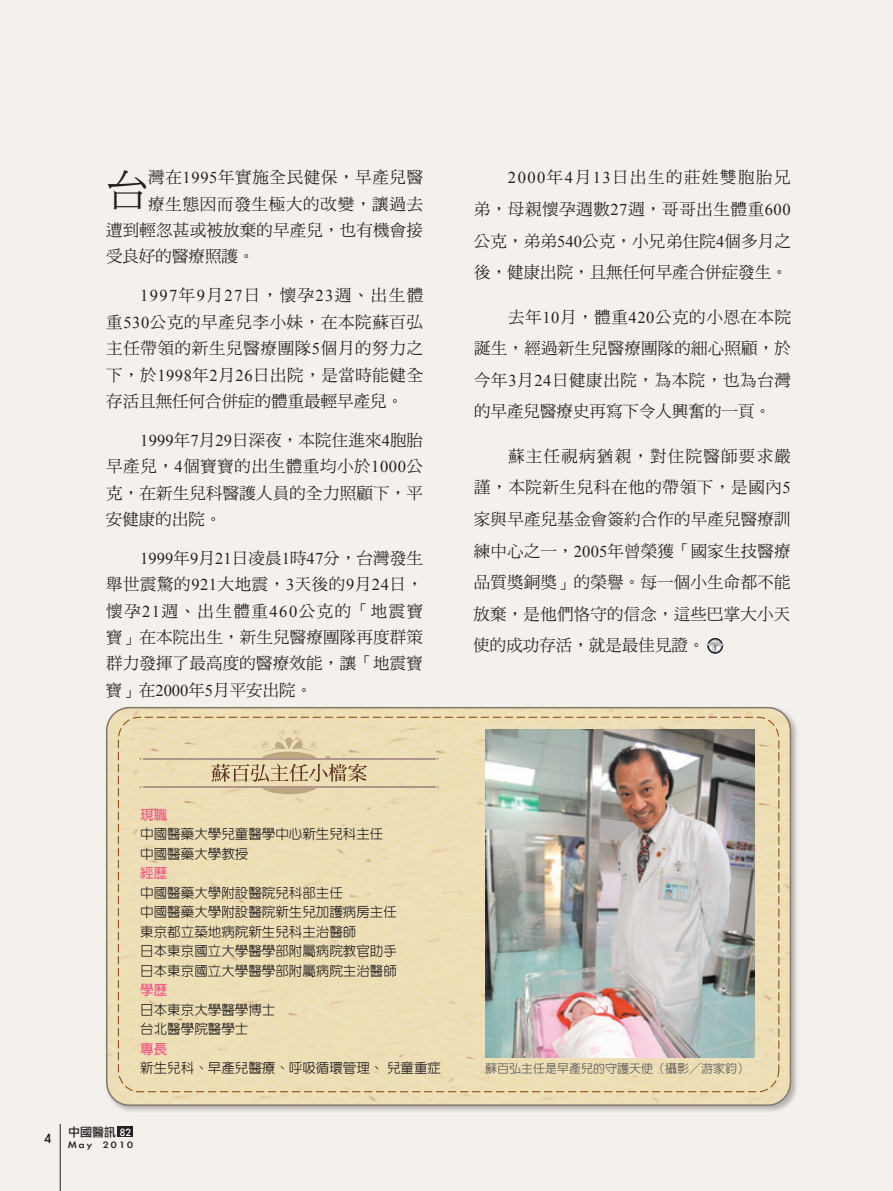
<style>
.page{position:relative;width:893px;height:1191px;background:#f4f0ec}
.page>*{position:absolute;margin:0;border:0;box-sizing:border-box;transform-origin:0 0}
.t1{font:42px "DF Ming Std W5";color:#231f20}
.t2{font:16.5px/26.4px "DF Ming Std W5";letter-spacing:.01em;color:#231f20;text-align:justify}
.t3{font:16.5px "DF Ming Std W5";letter-spacing:.04em;color:#231f20}
.t4{font:16.5px "DF Ming Std W5";letter-spacing:.045em;color:#231f20}
.t5{font:15px "Li Gothic Med";color:#231f20}
.t6{font:500 13.5px/19.5px "New Gothic";color:#231f20}
.t7{font:700 13.5px "Lin Gothic";color:#f05683}
.t8{font:500 12px "New Gothic";color:#57585a}
.t9{font:12px "Li Gothic Med";color:#231f20}
.t10{font:10.5px "Li Gothic Med";letter-spacing:.18em;color:#231f20;scale:1.2 1}
.s1{font-family:"Times New Roman"}
.s2{font-family:"Lin Gothic"}
.s3{color:#fff}
</style>
<div class="page">
<div style="left:104px;top:705px;width:701px;height:414px;background:#231f20;opacity:.3"></div>
<svg style="left:106px;top:707px;width:685px;height:399px;background:#e3d4af"></svg>
<div style="left:118px;top:716px;width:661px;height:376px;background:#eddeb5"></div>
<img style="left:262px;top:751px;width:54px;height:7px">
<img style="left:262px;top:788px;width:54px;height:6px">
<svg style="left:275px;top:737px;width:28px;height:12px"></svg>
<img style="left:260px;top:741px;width:24px;height:9px">
<img style="left:278px;top:729px;width:22px;height:17px">
<img style="left:294px;top:741px;width:24px;height:9px">
<svg style="left:212px;top:763px;width:155px;height:19px;background:#cab491"></svg>
<hr style="left:143px;top:758px;width:293px;height:1px;background:#af9688">
<hr style="left:143px;top:787px;width:293px;height:1px;background:#af9688">
<img style="left:485px;top:730px;width:270px;height:327px">
<svg style="left:707px;top:638px;width:16px;height:15px"></svg>
<svg style="left:705px;top:639px;width:20px;height:13px"></svg>
<div style="left:118px;top:1126px;width:15px;height:11px;background:#231f20"></div>
<hr style="left:60px;top:1124px;width:1px;height:67px;background:#231f20">
<h1 class="t1" style="left:106px;top:167px;width:43px">台</h1>
<p class="t3" style="left:148px;top:168px;width:276px">灣在<span class="s1">1995</span>年實施全民健保，早產兒醫</p>
<p class="t4" style="left:148px;top:195px;width:276px">療生態因而發生極大的改變，讓過去</p>
<p class="t2" style="left:106px;top:217px;width:318px">遭到輕忽甚或被放棄的早產兒，也有機會接</p>
<p class="t2" style="left:106px;top:243px;width:150px">受良好的醫療照護。</p>
<p class="t2" style="left:106px;top:282px;width:319px;text-indent:34px"><span class="s1">1997</span>年<span class="s1">9</span>月<span class="s1">27</span>日，懷孕<span class="s1">23</span>週、出生體重<span class="s1">530</span>公克的早產兒李小妹，在本院蘇百弘主任帶領的新生兒醫療團隊<span class="s1">5</span>個月的努力之下，於<span class="s1">1998</span>年<span class="s1">2</span>月<span class="s1">26</span>日出院，是當時能健全存活且無任何合併症的體重最輕早產兒。</p>
<p class="t2" style="left:106px;top:426px;width:319px;text-indent:34px"><span class="s1">1999</span>年<span class="s1">7</span>月<span class="s1">29</span>日深夜，本院住進來<span class="s1">4</span>胞胎早產兒，<span class="s1">4</span>個寶寶的出生體重均小於<span class="s1">1000</span>公克，在新生兒科醫護人員的全力照顧下，平安健康的出院。</p>
<p class="t2" style="left:106px;top:544px;width:319px;text-indent:34px"><span class="s1">1999</span>年<span class="s1">9</span>月<span class="s1">21</span>日凌晨<span class="s1">1</span>時<span class="s1">47</span>分，台灣發生舉世震驚的<span class="s1">921</span>大地震，<span class="s1">3</span>天後的<span class="s1">9</span>月<span class="s1">24</span>日，懷孕<span class="s1">21</span>週、出生體重<span class="s1">460</span>公克的「地震寶寶」在本院出生，新生兒醫療團隊再度群策群力發揮了最高度的醫療效能，讓「地震寶寶」在<span class="s1">2000</span>年<span class="s1">5</span>月平安出院。</p>
<p class="t2" style="left:474px;top:161px;width:319px;line-height:31.5px;text-indent:34px"><span class="s1">2000</span>年<span class="s1">4</span>月<span class="s1">13</span>日出生的莊姓雙胞胎兄弟，母親懷孕週數<span class="s1">27</span>週，哥哥出生體重<span class="s1">600</span>公克，弟弟<span class="s1">540</span>公克，小兄弟住院<span class="s1">4</span>個多月之後，健康出院，且無任何早產合併症發生。</p>
<p class="t2" style="left:474px;top:300px;width:319px;line-height:31.7px;text-indent:34px">去年<span class="s1">10</span>月，體重<span class="s1">420</span>公克的小恩在本院誕生，經過新生兒醫療團隊的細心照顧，於今年<span class="s1">3</span>月<span class="s1">24</span>日健康出院，為本院，也為台灣的早產兒醫療史再寫下令人興奮的一頁。</p>
<p class="t2" style="left:473px;top:440px;width:319px;line-height:31.7px;text-indent:35px">蘇主任視病猶親，對住院醫師要求嚴謹，本院新生兒科在他的帶領下，是國內<span class="s1">5</span>家與早產兒基金會簽約合作的早產兒醫療訓練中心之一，<span class="s1">2005</span>年曾榮獲「國家生技醫療品質獎銅獎」的榮譽。每一個小生命都不能放棄，是他們恪守的信念，這些巴掌大小天使的成功存活，就是最佳見證。</p>
<p class="t7" style="left:140px;top:808px;width:28px">現職</p>
<p class="t6" style="left:140px;top:824px;width:245px">中國醫藥大學兒童醫學中心新生兒科主任中國醫藥大學教授</p>
<p class="t7" style="left:140px;top:866px;width:28px">經歷</p>
<p class="t6" style="left:140px;top:883px;width:258px">中國醫藥大學附設醫院兒科部主任<br>中國醫藥大學附設醫院新生兒加護病房主任東京都立築地病院新生兒科主治醫師<br>日本東京國立大學醫學部附屬病院教官助手日本東京國立大學醫學部附屬病院主治醫師</p>
<p class="t7" style="left:140px;top:983px;width:28px">學歷</p>
<p class="t6" style="left:140px;top:1000px;width:137px">日本東京大學醫學博士台北醫學院醫學士</p>
<p class="t7" style="left:140px;top:1042px;width:28px">專長</p>
<p class="t6" style="left:140px;top:1058px;width:302px">新生兒科、早產兒醫療、呼吸循環管理、兒童重症</p>
<p class="t8" style="left:485px;top:1062px;width:265px">蘇百弘主任是早產兒的守護天使（攝影<span class="s2">╱</span>游家鈞）</p>
<p class="t5" style="left:45px;top:1130px;width:8px">4</p>
<p class="t9" style="left:68px;top:1125px;width:64px">中國醫訊 <span class="s3">82</span></p>
<p class="t10" style="left:68px;top:1139px;width:56px">May 2010</p>
</div>
